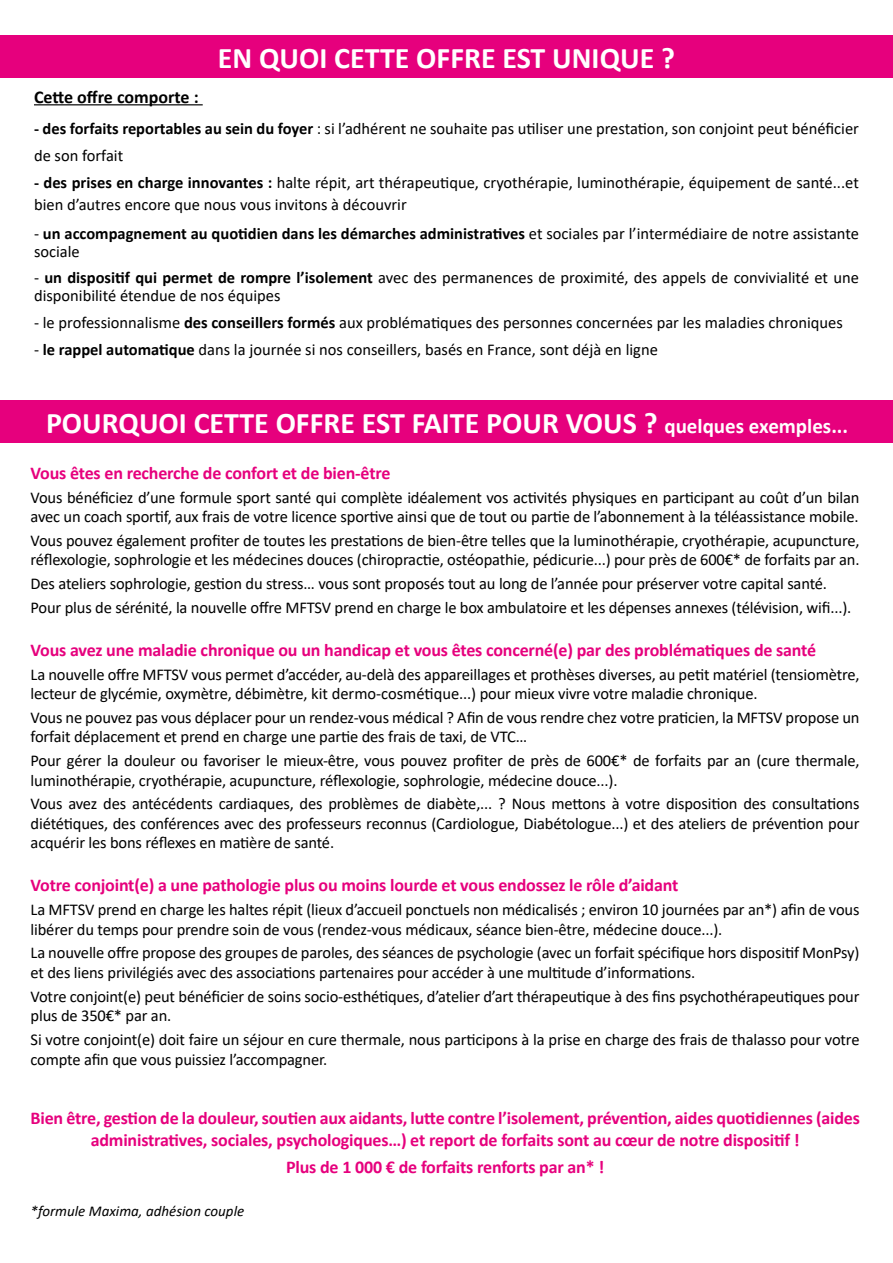
<style>
.page{position:relative;width:893px;height:1263px;background:#fff}
.page>*{position:absolute;margin:0;border:0;box-sizing:border-box;transform-origin:0 0}
.t1{font:700 30px "Calibri";color:#fff}
.t2{font:700 18px/22.5px "Calibri";letter-spacing:-.01em;color:#e6007d;text-align:center}
.t3{font:700 18px "Calibri";color:#000}
.t4{font:16.5px/19.5px "Calibri";letter-spacing:-.01em;color:#000}
.t5{font:700 16.5px/18px "Calibri";color:#000}
.t6{font:italic 15px "Calibri";color:#000}
.s1{font-weight:700}
.s2{font-weight:400}
.s3{font-size:21px}
</style>
<div class="page">
<hr style="left:34px;top:104px;width:169px;height:1px;background:#000">
<div style="left:0;top:35px;width:893px;height:43px;background:#e6007d"></div>
<div style="left:0;top:400px;width:893px;height:43px;background:#e6007d"></div>
<h1 class="t1" style="left:218px;top:36px;width:459px">EN QUOI CETTE OFFRE EST UNIQUE ?</h1>
<p class="t3" style="left:34px;top:84px;width:166px">Cette offre comporte :</p>
<p class="t4" style="left:34px;top:115px;width:826px;line-height:27px"><span class="s1">- des forfaits reportables au sein du foyer</span> : si l’adhérent ne souhaite pas utiliser une prestation, son conjoint peut bénéficier de son forfait</p>
<p class="t4" style="left:34px;top:171px;width:826px;line-height:22.5px"><span class="s1">- des prises en charge innovantes :</span> halte répit, art thérapeutique, cryothérapie, luminothérapie, équipement de santé...et bien d’autres encore que nous vous invitons à découvrir</p>
<p class="t5" style="left:34px;top:224px;width:826px"><span class="s2">-</span> un accompagnement au quotidien dans les démarches administratives <span class="s2">et sociales par l’intermédiaire de notre assistante sociale</span></p>
<p class="t4" style="left:34px;top:268px;width:826px;line-height:18px">- <span class="s1">un dispositif qui permet de rompre l’isolement</span> avec des permanences de proximité, des appels de convivialité et une disponibilité étendue de nos équipes</p>
<p class="t4" style="left:34px;top:312px;width:810px">- le professionnalisme <span class="s1">des conseillers formés</span> aux problématiques des personnes concernées par les maladies chroniques</p>
<p class="t4" style="left:34px;top:339px;width:625px">- <span class="s1">le rappel automatique</span> dans la journée si nos conseillers, basés en France, sont déjà en ligne</p>
<h1 class="t1" style="left:46px;top:401px;width:804px">POURQUOI CETTE OFFRE EST FAITE POUR VOUS ? <span class="s3">quelques exemples...</span></h1>
<p class="t2" style="left:31px;top:461px;width:361px">Vous êtes en recherche de confort et de bien-être</p>
<p class="t4" style="left:31px;top:487px;width:830px">Vous bénéficiez d’une formule sport santé qui complète idéalement vos activités physiques en participant au coût d’un bilan avec un coach sportif, aux frais de votre licence sportive ainsi que de tout ou partie de l’abonnement à la téléassistance mobile.</p>
<p class="t4" style="left:31px;top:530px;width:830px">Vous pouvez également profiter de toutes les prestations de bien-être telles que la luminothérapie, cryothérapie, acupuncture, réflexologie, sophrologie et les médecines douces (chiropractie, ostéopathie, pédicurie...) pour près de 600€* de forfaits par an.</p>
<p class="t4" style="left:31px;top:571px;width:822px;line-height:23.7px">Des ateliers sophrologie, gestion du stress… vous sont proposés tout au long de l’année pour préserver votre capital santé.<br>Pour plus de sérénité, la nouvelle offre MFTSV prend en charge le box ambulatoire et les dépenses annexes (télévision, wifi...).</p>
<p class="t2" style="left:31px;top:638px;width:787px">Vous avez une maladie chronique ou un handicap et vous êtes concerné(e) par des problématiques de santé</p>
<p class="t4" style="left:31px;top:664px;width:830px">La nouvelle offre MFTSV vous permet d’accéder, au-delà des appareillages et prothèses diverses, au petit matériel (tensiomètre, lecteur de glycémie, oxymètre, débimètre, kit dermo-cosmétique...) pour mieux vivre votre maladie chronique.</p>
<p class="t4" style="left:31px;top:707px;width:830px">Vous ne pouvez pas vous déplacer pour un rendez-vous médical ? Afin de vous rendre chez votre praticien, la MFTSV propose un forfait déplacement et prend en charge une partie des frais de taxi, de VTC…</p>
<p class="t4" style="left:31px;top:750px;width:831px">Pour gérer la douleur ou favoriser le mieux-être, vous pouvez profiter de près de 600€* de forfaits par an (cure thermale, luminothérapie, cryothérapie, acupuncture, réflexologie, sophrologie, médecine douce...).</p>
<p class="t4" style="left:31px;top:794px;width:830px;text-align:justify">Vous avez des antécédents cardiaques, des problèmes de diabète,... ? Nous mettons à votre disposition des consultations diététiques, des conférences avec des professeurs reconnus (Cardiologue, Diabétologue...) et des ateliers de prévention pour acquérir les bons réflexes en matière de santé.</p>
<p class="t2" style="left:31px;top:874px;width:649px">Votre conjoint(e) a une pathologie plus ou moins lourde et vous endossez le rôle d’aidant</p>
<p class="t4" style="left:31px;top:899px;width:830px">La MFTSV prend en charge les haltes répit (lieux d’accueil ponctuels non médicalisés ; environ 10 journées par an*) afin de vous libérer du temps pour prendre soin de vous (rendez-vous médicaux, séance bien-être, médecine douce...).</p>
<p class="t4" style="left:31px;top:943px;width:830px">La nouvelle offre propose des groupes de paroles, des séances de psychologie (avec un forfait spécifique hors dispositif MonPsy) et des liens privilégiés avec des associations partenaires pour accéder à une multitude d’informations.</p>
<p class="t4" style="left:31px;top:986px;width:830px">Votre conjoint(e) peut bénéficier de soins socio-esthétiques, d’atelier d’art thérapeutique à des fins psychothérapeutiques pour plus de 350€* par an.</p>
<p class="t4" style="left:31px;top:1029px;width:830px">Si votre conjoint(e) doit faire un séjour en cure thermale, nous participons à la prise en charge des frais de thalasso pour votre compte afin que vous puissiez l’accompagner.</p>
<p class="t2" style="left:31px;top:1106px;width:831px">Bien être, gestion de la douleur, soutien aux aidants, lutte contre l’isolement, prévention, aides quotidiennes (aides administratives, sociales, psychologiques…) et report de forfaits sont au cœur de notre dispositif !</p>
<p class="t2" style="left:286px;top:1155px;width:320px">Plus de 1 000 € de forfaits renforts par an* !</p>
<p class="t6" style="left:31px;top:1200px;width:215px">*formule Maxima, adhésion couple</p>
</div>
